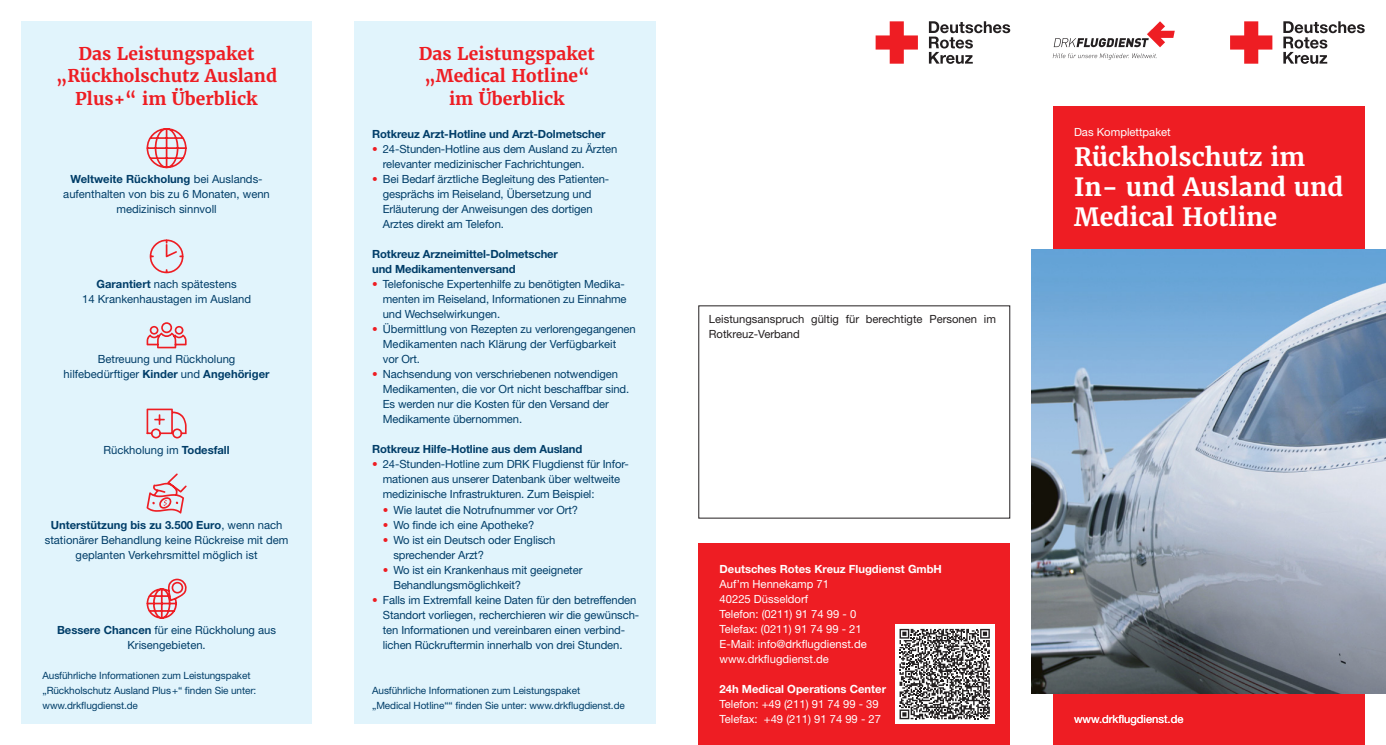
<style>
.page{position:relative;width:1386px;height:745px;background:#fff}
.page>*{position:absolute;margin:0;border:0;box-sizing:border-box;transform-origin:0 0}
.t1{font:700 25px/30px "Merriweather";color:#fff}
.t2{font:700 17.5px/22.5px "Merriweather";color:#ee1d23;text-align:center}
.t3{font:11.25px/15px "Helvetica Neue LT Std";letter-spacing:-.01em;color:#003d68}
.t4{font:11.25px/15px "Helvetica Neue LT Std";color:#fff}
.t5{font:700 11.25px/15px "Helvetica Neue LT Std";letter-spacing:-.01em;color:#003d68}
.t6{font:11.25px/15px "Helvetica Neue LT Std";color:#231f20}
.t7{font:700 11.25px "Helvetica Neue LT Std";color:#fff}
.t8{font:10px/15px "Helvetica Neue LT Std";letter-spacing:-.01em;color:#003d68}
.s1{font-weight:700}
.s2{color:#ee1d23}
</style>
<div class="page">
<svg style="left:1230px;top:21px;width:42px;height:43px"></svg>
<svg style="left:1283px;top:21px;width:81px;height:43px"></svg>
<svg style="left:875px;top:21px;width:43px;height:43px"></svg>
<svg style="left:929px;top:21px;width:81px;height:43px"></svg>
<div style="left:1052px;top:106px;width:312px;height:638px;background:#ee1d23"></div>
<div style="left:698px;top:543px;width:312px;height:201px;background:#ee1d23"></div>
<svg style="left:1053px;top:21px;width:121px;height:26px"></svg>
<svg style="left:1052px;top:53px;width:105px;height:7px"></svg>
<div style="left:354px;top:21px;width:302px;height:702px;background:#e1f4fc"></div>
<div style="left:21px;top:21px;width:291px;height:702px;background:#e1f4fc"></div>
<svg style="left:147px;top:128px;width:40px;height:40px"></svg>
<svg style="left:150px;top:239px;width:33px;height:34px"></svg>
<svg style="left:147px;top:322px;width:40px;height:26px"></svg>
<svg style="left:147px;top:408px;width:40px;height:30px"></svg>
<svg style="left:147px;top:473px;width:40px;height:40px"></svg>
<svg style="left:147px;top:578px;width:40px;height:40px"></svg>
<div style="left:895px;top:624px;width:99px;height:99px;background:#fff"></div>
<svg style="left:899px;top:628px;width:90px;height:90px"></svg>
<img style="left:1031px;top:249px;width:354px;height:444px">
<h2 class="t2" style="left:56px;top:42px;width:223px">Das Leistungspaket „Rückholschutz Ausland<br>Plus+“ im Überblick</h2>
<p class="t3" style="left:63px;top:171px;width:208px;text-align:center"><span class="s1">Weltweite Rückholung</span> bei Auslands&shy;aufenthalten von bis zu 6 Monaten, wenn medizinisch sinnvoll</p>
<p class="t3" style="left:82px;top:276px;width:170px;text-align:center"><span class="s1">Garantiert</span> nach spätestens<br>14 Krankenhaustagen im Ausland</p>
<p class="t3" style="left:64px;top:351px;width:207px;text-align:center">Betreuung und Rückholung hilfebedürftiger <span class="s1">Kinder</span> und <span class="s1">Angehöriger</span></p>
<p class="t3" style="left:103px;top:441px;width:128px">Rückholung im <span class="s1">Todesfall</span></p>
<p class="t3" style="left:45px;top:516px;width:245px;text-align:center"><span class="s1">Unterstützung bis zu 3.500 Euro</span>, wenn nach stationärer Behandlung keine Rückreise mit dem geplanten Verkehrsmittel möglich ist</p>
<p class="t3" style="left:57px;top:621px;width:221px;text-align:center"><span class="s1">Bessere Chancen</span> für eine Rückholung aus<br>Krisengebieten.</p>
<p class="t8" style="left:43px;top:667px;width:215px">Ausführliche Informationen zum Leistungspaket „Rückholschutz Ausland Plus+“ finden Sie unter: www.drkflugdienst.de</p>
<h2 class="t2" style="left:419px;top:42px;width:177px">Das Leistungspaket „Medical Hotline“ im Überblick</h2>
<p class="t5" style="left:372px;top:126px;width:235px">Rotkreuz Arzt-Hotline und Arzt-Dolmetscher</p>
<p class="t3" style="left:383px;top:141px;width:236px;text-indent:-11px"><span class="s2">•</span> 24-Stunden-Hotline aus dem Ausland zu Ärzten relevanter medizinischer Fachrichtungen.</p>
<p class="t3" style="left:383px;top:171px;width:228px;text-indent:-11px"><span class="s2">•</span> Bei Bedarf ärztliche Begleitung des Patienten&shy;gesprächs im Reiseland, Übersetzung und Erläuterung der Anweisungen des dortigen Arztes direkt am Telefon.</p>
<p class="t5" style="left:372px;top:246px;width:187px">Rotkreuz Arzneimittel-Dolmetscher und Medikamentenversand</p>
<p class="t3" style="left:383px;top:276px;width:245px;text-indent:-11px"><span class="s2">•</span> Telefonische Expertenhilfe zu benötigten Medika&shy;menten im Reiseland, Informationen zu Einnahme und Wechselwirkungen.</p>
<p class="t3" style="left:383px;top:321px;width:254px;text-indent:-11px"><span class="s2">•</span> Übermittlung von Rezepten zu verlorengegangenen<br>Medikamenten nach Klärung der Verfügbarkeit<br>vor Ort.</p>
<p class="t3" style="left:383px;top:366px;width:248px;text-indent:-11px"><span class="s2">•</span> Nachsendung von verschriebenen notwendigen Medikamenten, die vor Ort nicht beschaffbar sind.<br>Es werden nur die Kosten für den Versand der Medikamente übernommen.</p>
<p class="t5" style="left:372px;top:441px;width:211px">Rotkreuz Hilfe-Hotline aus dem Ausland</p>
<p class="t3" style="left:383px;top:456px;width:247px;text-indent:-11px"><span class="s2">•</span> 24-Stunden-Hotline zum DRK Flugdienst für Infor&shy;mationen aus unserer Datenbank über weltweite medizinische Infrastrukturen. Zum Beispiel:</p>
<p class="t3" style="left:383px;top:501px;width:197px"><span class="s2">•</span> Wie lautet die Notrufnummer vor Ort?</p>
<p class="t3" style="left:383px;top:516px;width:153px"><span class="s2">•</span> Wo finde ich eine Apotheke?</p>
<p class="t3" style="left:393px;top:531px;width:163px;text-indent:-11px"><span class="s2">•</span> Wo ist ein Deutsch oder Englisch sprechender Arzt?</p>
<p class="t3" style="left:393px;top:561px;width:190px;text-indent:-11px"><span class="s2">•</span> Wo ist ein Krankenhaus mit geeigneter<br>Behandlungsmöglichkeit?</p>
<p class="t3" style="left:383px;top:591px;width:258px;text-indent:-11px"><span class="s2">•</span> Falls im Extremfall keine Daten für den betreffenden Standort vorliegen, recherchieren wir die gewünsch&shy;ten Informationen und vereinbaren einen verbind&shy;lichen Rückruftermin innerhalb von drei Stunden.</p>
<p class="t8" style="left:372px;top:682px;width:254px">Ausführliche Informationen zum Leistungspaket<br>„Medical Hotline““ finden Sie unter: www.drkflugdienst.de</p>
<p class="t6" style="left:709px;top:311px;width:288px">Leistungsanspruch gültig für berechtigte Personen im<br>Rotkreuz-Verband</p>
<p class="t7" style="left:719px;top:561px;width:224px">Deutsches Rotes Kreuz Flugdienst GmbH</p>
<p class="t4" style="left:719px;top:576px;width:149px">Auf’m Hennekamp 71<br>40225 Düsseldorf<br>Telefon: (0211) 91 74 99 - 0<br>Telefax: (0211) 91 74 99 - 21<br>E-Mail: info@drkflugdienst.de www.drkflugdienst.de</p>
<p class="t7" style="left:719px;top:681px;width:168px">24h Medical Operations Center</p>
<p class="t4" style="left:719px;top:696px;width:163px">Telefon: +49 (211) 91 74 99 - 39<br>Telefax: +49 (211) 91 74 99 - 27</p>
<p class="t4" style="left:1074px;top:124px;width:98px">Das Komplettpaket</p>
<h1 class="t1" style="left:1074px;top:142px;width:271px">Rückholschutz im<br>In- und Ausland und<br>Medical Hotline</h1>
<p class="t4" style="left:1074px;top:711px;width:111px">www.drkflugdienst.de</p>
</div>
